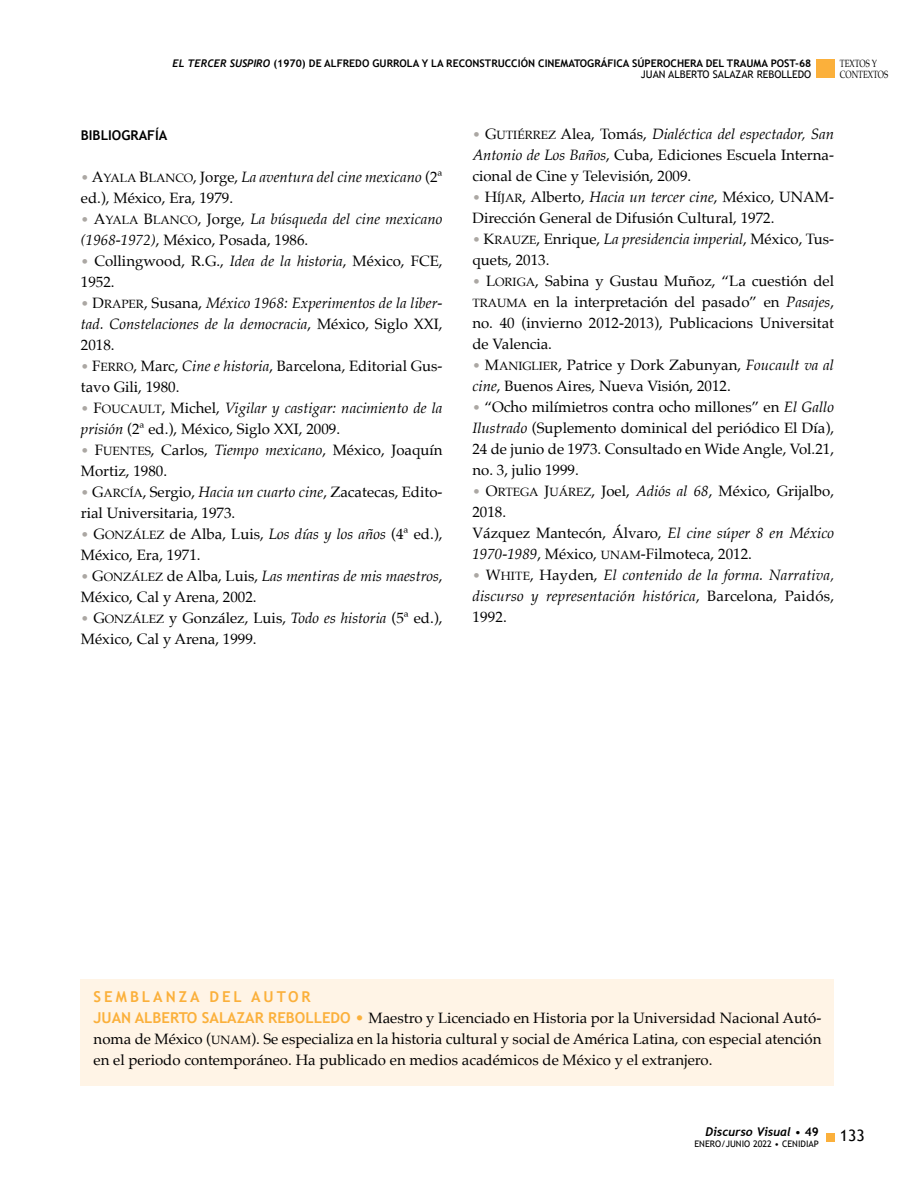
<style>
.page{position:relative;width:915px;height:1191px;background:#fff}
.page>*{position:absolute;margin:0;border:0;box-sizing:border-box;transform-origin:0 0}
.t1{font:15.75px "Trebuchet MS";color:#000}
.t2{font:15px/21px "Palatino";color:#000}
.t3{font:italic 15px/21px "Palatino";color:#000}
.t4{font:700 15px "Trebuchet MS";letter-spacing:.2em;color:#fbb03b}
.t5{font:700 13.5px "Trebuchet MS";color:#000}
.t6{font:italic 700 12px "Trebuchet";color:#000}
.t7{font:700 10.5px/10.5px "Trebuchet MS";color:#000;text-align:right}
.t8{font:10.5px/10.9px "Palatino";color:#000;scale:.75 1}
.t9{font:9px "Trebuchet MS";color:#000}
.s1{font-family:"Trebuchet";font-style:italic}
.s2{font-weight:400}
.s3{font-family:"Palatino Roman SC800";font-size:13.5px;color:#aba7a3}
.s4{font-family:"Palatino Roman SC800"}
.s5{font-family:"Palatino Roman SC800";font-size:12px}
.s6{font-style:italic}
.s7{font-family:"Palatino Roman SC800";font-style:normal;font-size:13.5px;color:#aba7a3}
.s8{font-family:"Palatino Roman SC800";font-style:normal}
.s9{font-family:"Palatino Roman SC800";font-style:normal;font-size:12px}
.s10{font-style:normal}
.s11{font-family:"Trebuchet MS";font-weight:700;color:#fbb03b}
.s12{color:#fbb03b}
.s13{font-family:"Trebuchet MS";font-weight:400;font-style:normal}
.s14{font-family:"Trebuchet MS";font-style:normal}
</style>
<div class="page">
<div style="left:825px;top:1133px;width:8px;height:8px;background:#fbb03b"></div>
<div style="left:815px;top:60px;width:18px;height:18px;background:#fbb03b"></div>
<div style="left:81px;top:979px;width:752px;height:107px;background:#fff4e6"></div>
<p class="t7" style="left:172px;top:58px;width:640px"><span class="s1">EL TERCER SUSPIRO</span> (1970) DE ALFREDO GURROLA Y LA RECONSTRUCCIÓN CINEMATOGRÁFICA SÚPEROCHERA DEL TRAUMA POST-68<br><span class="s2">JUAN ALBERTO SALAZAR REBOLLEDO</span></p>
<p class="t8" style="left:839px;top:58px;width:66px">TEXTOS Y<br>CONTEXTOS</p>
<p class="t5" style="left:81px;top:127px;width:88px">BIBLIOGRAFÍA</p>
<p class="t2" style="left:81px;top:166px;width:363px"><span class="s3">•</span> <span class="s4">A</span><span class="s5">YALA</span> <span class="s4">B</span><span class="s5">LANCO</span>, Jorge, <span class="s6">La aventura del cine mexicano</span> (2ª ed.), México, Era, 1979.</p>
<p class="t3" style="left:81px;top:208px;width:363px"><span class="s7">•</span> <span class="s8">A</span><span class="s9">YALA</span> <span class="s8">B</span><span class="s9">LANCO</span><span class="s10">, Jorge,</span> La búsqueda del cine mexicano (1968-1972)<span class="s10">, México, Posada, 1986.</span></p>
<p class="t2" style="left:81px;top:250px;width:363px"><span class="s3">•</span> Collingwood, R.G., <span class="s6">Idea de la historia</span>, México, FCE,<br>1952.</p>
<p class="t3" style="left:81px;top:292px;width:363px;text-align:justify"><span class="s7">•</span> <span class="s8">D</span><span class="s9">RAPER</span><span class="s10">, Susana,</span> México 1968: Experimentos de la liber&shy;tad. Constelaciones de la democracia<span class="s10">, México, Siglo XXI, 2018.</span></p>
<p class="t2" style="left:81px;top:355px;width:363px"><span class="s3">•</span> <span class="s4">F</span><span class="s5">ERRO</span>, Marc, <span class="s6">Cine e historia</span>, Barcelona, Editorial Gus&shy;tavo Gili, 1980.</p>
<p class="t3" style="left:81px;top:397px;width:363px"><span class="s7">•</span> <span class="s8">F</span><span class="s9">OUCAULT</span><span class="s10">, Michel,</span> Vigilar y castigar: nacimiento de la prisión <span class="s10">(2ª ed.), México, Siglo XXI, 2009.</span></p>
<p class="t2" style="left:81px;top:439px;width:363px"><span class="s3">•</span> <span class="s4">F</span><span class="s5">UENTES</span>, Carlos, <span class="s6">Tiempo mexicano</span>, México, Joaquín<br>Mortiz, 1980.</p>
<p class="t2" style="left:81px;top:481px;width:363px"><span class="s3">•</span> <span class="s4">G</span><span class="s5">ARCÍA</span>, Sergio, <span class="s6">Hacia un cuarto cine</span>, Zacatecas, Edito&shy;rial Universitaria, 1973.</p>
<p class="t2" style="left:81px;top:523px;width:363px"><span class="s3">•</span> <span class="s4">G</span><span class="s5">ONZÁLEZ</span> de Alba, Luis, <span class="s6">Los días y los años</span> (4ª ed.),<br>México, Era, 1971.</p>
<p class="t2" style="left:81px;top:565px;width:363px"><span class="s3">•</span> <span class="s4">G</span><span class="s5">ONZÁLEZ</span> de Alba, Luis, <span class="s6">Las mentiras de mis maestros</span>,<br>México, Cal y Arena, 2002.</p>
<p class="t2" style="left:81px;top:607px;width:363px"><span class="s3">•</span> <span class="s4">G</span><span class="s5">ONZÁLEZ</span> y González, Luis, <span class="s6">Todo es historia</span> (5ª ed.),<br>México, Cal y Arena, 1999.</p>
<p class="t2" style="left:472px;top:123px;width:363px;text-align:justify"><span class="s3">•</span> <span class="s4">G</span><span class="s5">UTIÉRREZ</span> Alea, Tomás, <span class="s6">Dialéctica del espectador, San Antonio de Los Baños</span>, Cuba, Ediciones Escuela Interna&shy;cional de Cine y Televisión, 2009.</p>
<p class="t2" style="left:472px;top:186px;width:363px"><span class="s3">•</span> <span class="s4">H</span><span class="s5">ÍJAR</span>, Alberto, <span class="s6">Hacia un tercer cine</span>, México, UNAM-<br>Dirección General de Difusión Cultural, 1972.</p>
<p class="t2" style="left:472px;top:228px;width:363px"><span class="s3">•</span> <span class="s4">K</span><span class="s5">RAUZE</span>, Enrique, <span class="s6">La presidencia imperial</span>, México, Tus&shy;quets, 2013.</p>
<p class="t2" style="left:472px;top:270px;width:363px;text-align:justify"><span class="s3">•</span> <span class="s4">L</span><span class="s5">ORIGA</span>, Sabina y Gustau Muñoz, “La cuestión del <span class="s5">TRAUMA</span> en la interpretación del pasado” en <span class="s6">Pasajes</span>, no. 40 (invierno 2012-2013), Publicacions Universitat de Valencia.</p>
<p class="t2" style="left:472px;top:354px;width:363px"><span class="s3">•</span> <span class="s4">M</span><span class="s5">ANIGLIER</span>, Patrice y Dork Zabunyan, <span class="s6">Foucault va al cine</span>, Buenos Aires, Nueva Visión, 2012.</p>
<p class="t2" style="left:472px;top:396px;width:363px;text-align:justify"><span class="s3">•</span> “Ocho milímietros contra ocho millones” en <span class="s6">El Gallo Ilustrado</span> (Suplemento dominical del periódico El Día), 24 de junio de 1973. Consultado en Wide Angle, Vol.21, no. 3, julio 1999.</p>
<p class="t2" style="left:472px;top:480px;width:363px"><span class="s3">•</span> <span class="s4">O</span><span class="s5">RTEGA</span> <span class="s4">J</span><span class="s5">UÁREZ</span>, Joel, <span class="s6">Adiós al 68</span>, México, Grijalbo, 2018.<br>Vázquez Mantecón, Álvaro, <span class="s6">El cine súper 8 en México 1970-1989</span>, México, <span class="s5">UNAM</span>-Filmoteca, 2012.</p>
<p class="t3" style="left:472px;top:564px;width:363px;text-align:justify"><span class="s7">•</span> <span class="s8">W</span><span class="s9">HITE</span><span class="s10">, Hayden,</span> El contenido de la forma. Narrativa, discurso y representación histórica<span class="s10">, Barcelona, Paidós, 1992.</span></p>
<p class="t4" style="left:94px;top:987px;width:218px">SEMBLANZA DEL AUTOR</p>
<p class="t2" style="left:94px;top:1007px;width:729px;text-align:justify"><span class="s11">JUAN ALBERTO SALAZAR REBOLLEDO</span> <span class="s12">•</span> Maestro y Licenciado en Historia por la Universidad Nacional Autó&shy;noma de México (<span class="s5">UNAM</span>). Se especializa en la historia cultural y social de América Latina, con especial atención en el periodo contemporáneo. Ha publicado en medios académicos de México y el extranjero.</p>
<p class="t6" style="left:705px;top:1124px;width:115px">Discurso Visual <span class="s13">•</span> <span class="s14">49</span></p>
<p class="t9" style="left:694px;top:1138px;width:126px">ENERO/JUNIO 2022 • CENIDIAP</p>
<p class="t1" style="left:839px;top:1126px;width:26px">133</p>
</div>
